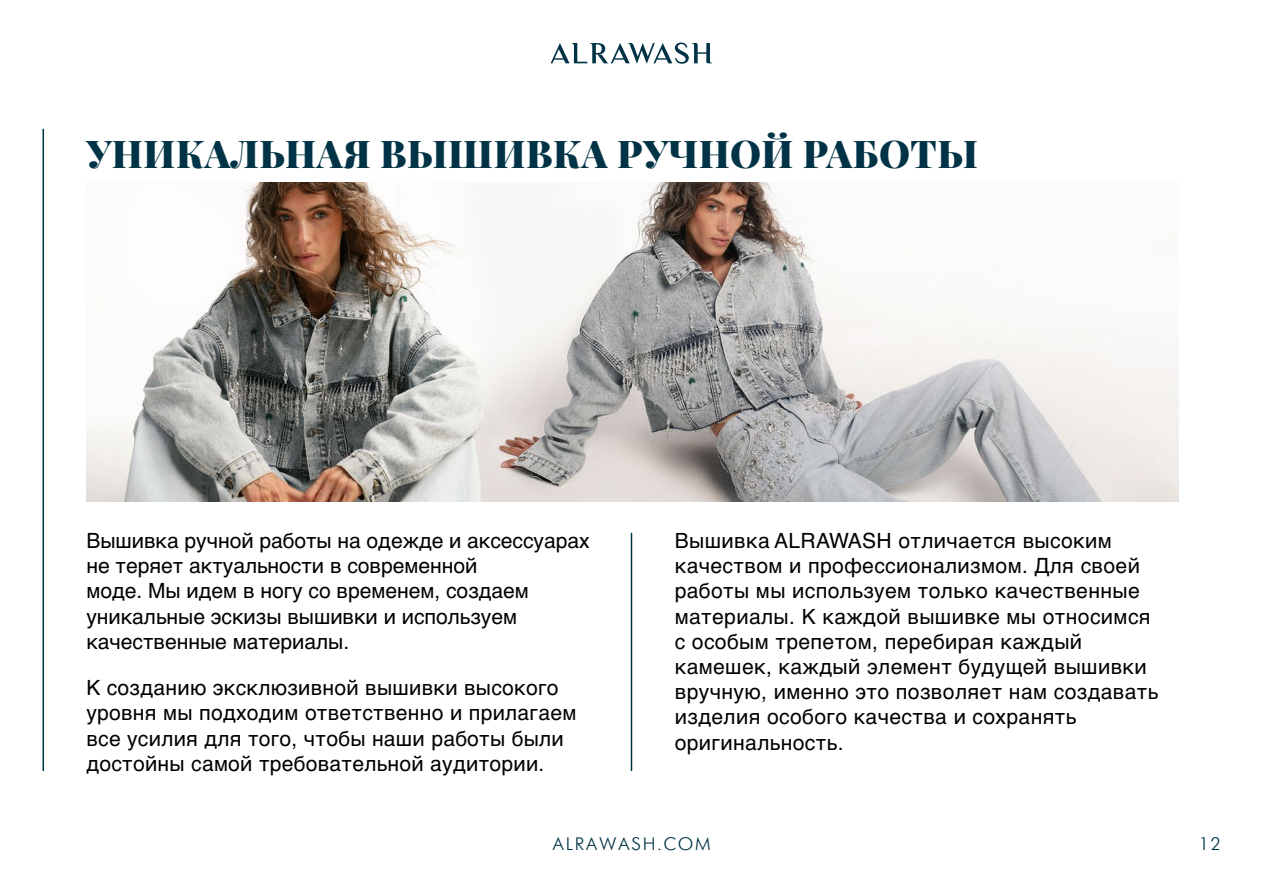
<style>
.page{position:relative;width:1263px;height:893px;background:#fff}
.page>*{position:absolute;margin:0;border:0;box-sizing:border-box;transform-origin:0 0}
.t1{font:900 37.5px "Playfair Display";letter-spacing:.015em;color:#003346}
.t2{font:21px/25.2px "Helvetica";letter-spacing:.015em;color:#000}
.t3{font:300 18px "Futura Futuris";letter-spacing:.1em;color:#003346}
</style>
<div class="page">
<svg style="left:550px;top:43px;width:162px;height:21px"></svg>
<hr style="left:631px;top:533px;width:1px;height:238px;background:#003346">
<hr style="left:43px;top:129px;width:1px;height:642px;background:#003346">
<img style="left:86px;top:182px;width:1092px;height:319px">
<h1 class="t1" style="left:86px;top:125px;width:893px">УНИКАЛЬНАЯ ВЫШИВКА РУЧНОЙ РАБОТЫ</h1>
<p class="t2" style="left:86px;top:529px;width:505px">Вышивка ручной работы на одежде и аксессуарах не теряет актуальности в современной<br>моде. Мы идем в ногу со временем, создаем уникальные эскизы вышивки и используем качественные материалы.</p>
<p class="t2" style="left:86px;top:676px;width:491px">К созданию эксклюзивной вышивки высокого уровня мы подходим ответственно и прилагаем все усилия для того, чтобы наши работы были достойны самой требовательной аудитории.</p>
<p class="t2" style="left:675px;top:529px;width:485px">Вышивка ALRAWASH отличается высоким качеством и профессионализмом. Для своей работы мы используем только качественные материалы. К каждой вышивке мы относимся с особым трепетом, перебирая каждый камешек, каждый элемент будущей вышивки вручную, именно это позволяет нам создавать изделия особого качества и сохранять оригинальность.</p>
<p class="t3" style="left:552px;top:834px;width:160px">ALRAWASH.COM</p>
<p class="t3" style="left:1199px;top:834px;width:23px">12</p>
</div>
